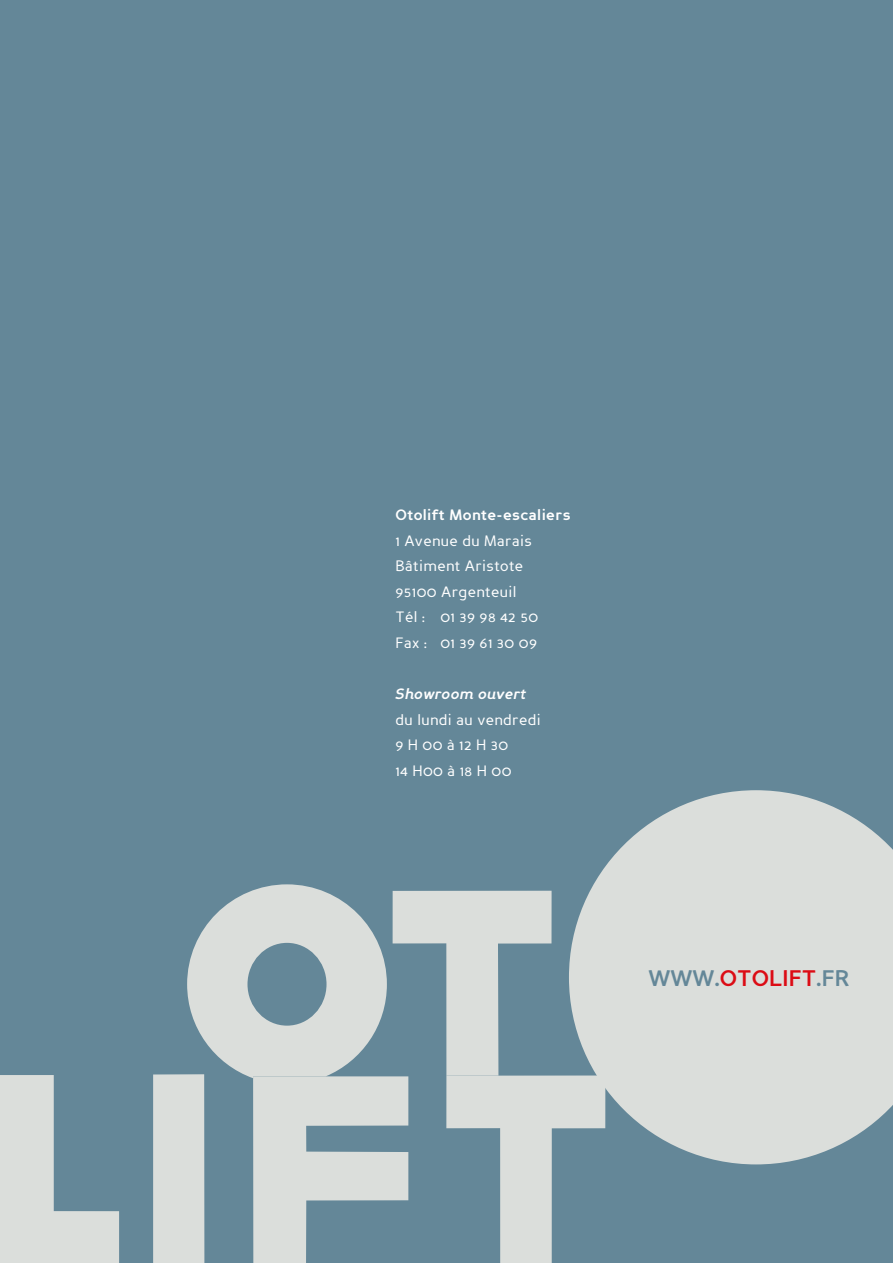
<style>
.page{position:relative;width:893px;height:1263px;background:#648798}
.page>*{position:absolute;margin:0;border:0;box-sizing:border-box;transform-origin:0 0}
.t1{font:700 22.5px "Perspective Sans";color:#648798}
.t2{font:15px/25.5px "Perspective Sans";letter-spacing:.025em;color:#fff}
.t3{font:700 15px "Perspective Sans";letter-spacing:.025em;color:#fff}
.t4{font:italic 700 15px "Perspective Sans";letter-spacing:.025em;color:#fff}
.s1{color:#dc0c15}
</style>
<div class="page">
<svg style="left:0;top:1075px;width:119px;height:188px"></svg>
<div style="left:153px;top:1074px;width:51px;height:189px;background:#dbdedb"></div>
<svg style="left:187px;top:884px;width:382px;height:379px"></svg>
<svg style="left:569px;top:790px;width:324px;height:374px;fill:#dbdedb"></svg>
<p class="t3" style="left:395px;top:506px;width:177px">Otolift Monte-escaliers</p>
<p class="t2" style="left:395px;top:528px;width:144px">1 Avenue du Marais<br>Bâtiment Aristote<br>95100 Argenteuil<br>Tél : 01 39 98 42 50<br>Fax : 01 39 61 30 09</p>
<p class="t4" style="left:395px;top:685px;width:132px">Showroom ouvert</p>
<p class="t2" style="left:395px;top:707px;width:147px">du lundi au vendredi<br>9 H 00 à 12 H 30<br>14 H00 à 18 H 00</p>
<h1 class="t1" style="left:648px;top:965px;width:203px">WWW.<span class="s1">OTOLIFT</span>.FR</h1>
</div>
